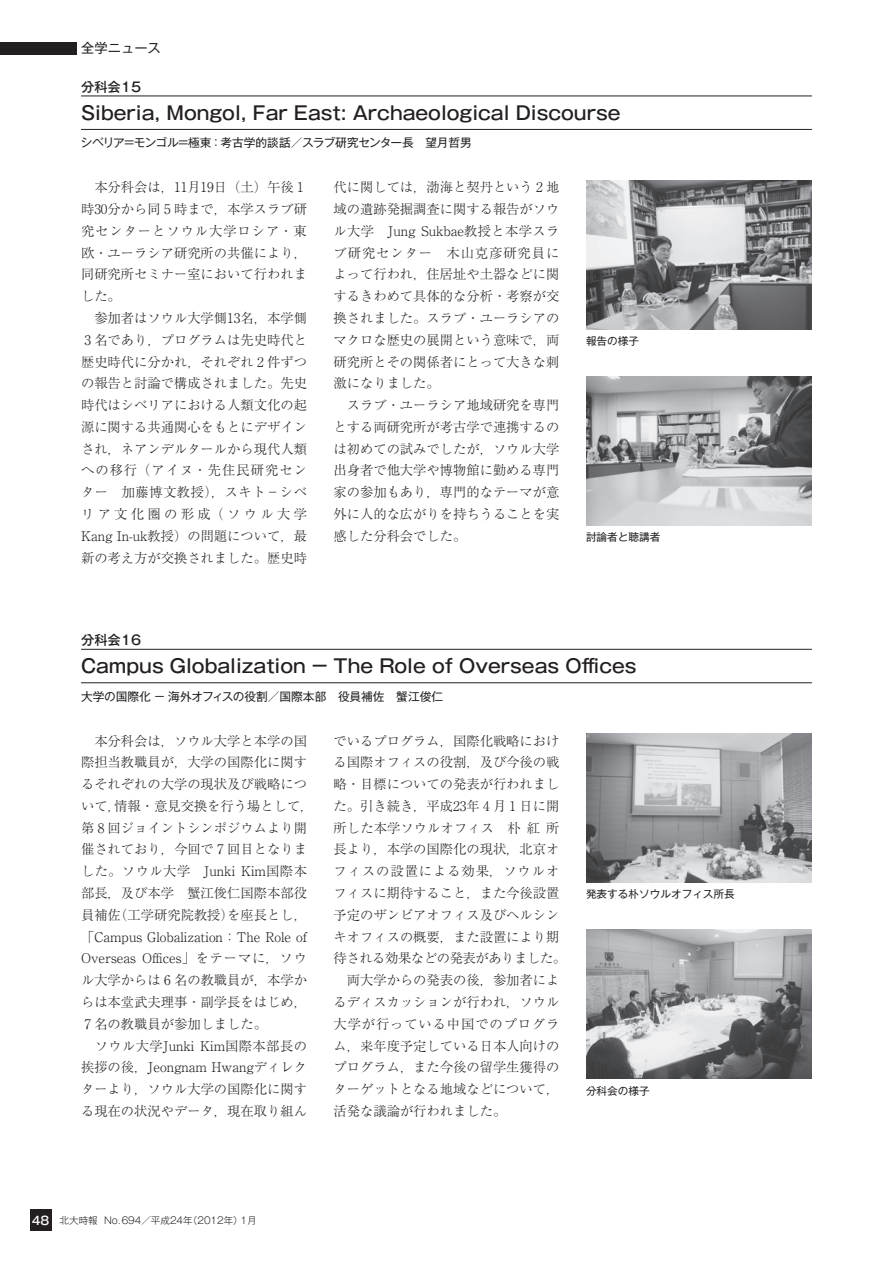
<style>
.page{position:relative;width:893px;height:1263px;background:#fff}
.page>*{position:absolute;margin:0;border:0;box-sizing:border-box;transform-origin:0 0}
.t1{font:500 18.6px "Gothic MB101 Pro";color:#231f20}
.t2{font:300 13.35px/21.8px "Ryumin Pro";color:#231f20}
.t3{font:500 13.35px "Gothic MB101 Pro";color:#231f20}
.t4{font:13.35px "Gothic MB101 Pro";color:#231f20}
.t5{font:11.7px "Gothic MB101 Pro";letter-spacing:-.01em;color:#231f20}
.t6{font:10.65px "Gothic MB101 Pro";color:#231f20}
.t7{font:300 9.6px "Gothic MB101 Pro";color:#231f20}
.s1{font-weight:500;font-size:11.7px;color:#fff}
</style>
<div class="page">
<hr style="left:81px;top:96px;width:731px;height:1px;background:#231f20">
<hr style="left:81px;top:129px;width:731px;height:1px;background:#231f20">
<hr style="left:81px;top:649px;width:731px;height:1px;background:#231f20">
<hr style="left:81px;top:682px;width:731px;height:1px;background:#231f20">
<img style="left:586px;top:180px;width:226px;height:149px">
<img style="left:586px;top:377px;width:226px;height:148px">
<img style="left:586px;top:734px;width:226px;height:149px">
<img style="left:586px;top:930px;width:226px;height:149px">
<div style="left:30px;top:1210px;width:21px;height:21px;background:#231f20"></div>
<div style="left:0;top:43px;width:77px;height:12px;background:#231f20"></div>
<p class="t4" style="left:81px;top:37px;width:81px">全学ニュース</p>
<p class="t3" style="left:81px;top:76px;width:62px">分科会15</p>
<h1 class="t1" style="left:81px;top:97px;width:541px">Siberia, Mongol, Far East: Archaeological Discourse</h1>
<p class="t5" style="left:80px;top:133px;width:393px">シベリア＝モンゴル＝極東：考古学的談話／スラブ研究センター長　望月哲男</p>
<p class="t2" style="left:81px;top:175px;width:241px">　本分科会は，11月19日（土）午後₁時30分から同₅時まで，本学スラブ研究センターとソウル大学ロシア・東欧・ユーラシア研究所の共催により，同研究所セミナー室において行われました。<br>　参加者はソウル大学側13名，本学側<br>₃名であり，プログラムは先史時代と歴史時代に分かれ，それぞれ₂件ずつの報告と討論で構成されました。先史時代はシベリアにおける人類文化の起源に関する共通関心をもとにデザインされ，ネアンデルタールから現代人類への移行（アイヌ・先住民研究センター　加藤博文教授），スキト－シベリア文化圏の形成（ソウル大学　<br>Kang In-uk教授）の問題について，最新の考え方が交換されました。歴史時</p>
<p class="t2" style="left:334px;top:175px;width:227px">代に関しては，渤海と契丹という₂地域の遺跡発掘調査に関する報告がソウル大学　Jung Sukbae教授と本学スラブ研究センター　木山克彦研究員によって行われ，住居址や土器などに関するきわめて具体的な分析・考察が交換されました。スラブ・ユーラシアのマクロな歴史の展開という意味で，両研究所とその関係者にとって大きな刺激になりました。<br>　スラブ・ユーラシア地域研究を専門とする両研究所が考古学で連携するのは初めての試みでしたが，ソウル大学出身者で他大学や博物館に勤める専門家の参加もあり，専門的なテーマが意外に人的な広がりを持ちうることを実感した分科会でした。</p>
<p class="t6" style="left:586px;top:332px;width:55px">報告の様子</p>
<p class="t6" style="left:586px;top:528px;width:76px">討論者と聴講者</p>
<p class="t3" style="left:81px;top:629px;width:62px">分科会16</p>
<h1 class="t1" style="left:81px;top:651px;width:557px">Campus Globalization － The Role of Overseas Offices</h1>
<p class="t5" style="left:81px;top:686px;width:363px">大学の国際化 － 海外オフィスの役割／国際本部　役員補佐　蟹江俊仁</p>
<p class="t2" style="left:81px;top:728px;width:234px">　本分科会は，ソウル大学と本学の国際担当教職員が，大学の国際化に関するそれぞれの大学の現状及び戦略について，情報・意見交換を行う場として，第₈回ジョイントシンポジウムより開催されており，今回で₇回目となりました。ソウル大学　Junki Kim国際本部長，及び本学　蟹江俊仁国際本部役員補佐（工学研究院教授）を座長とし，「Campus Globalization：The Role of<br>Overseas Offices」をテーマに，ソウル大学からは₆名の教職員が，本学からは本堂武夫理事・副学長をはじめ，<br>₇名の教職員が参加しました。<br>　ソウル大学Junki Kim国際本部長の挨拶の後，Jeongnam Hwangディレクターより，ソウル大学の国際化に関する現在の状況やデータ，現在取り組ん</p>
<p class="t2" style="left:334px;top:728px;width:234px">でいるプログラム，国際化戦略における国際オフィスの役割，及び今後の戦略・目標についての発表が行われました。引き続き，平成23年₄月₁日に開所した本学ソウルオフィス　朴紅所長より，本学の国際化の現状，北京オフィスの設置による効果，ソウルオフィスに期待すること，また今後設置予定のザンビアオフィス及びヘルシンキオフィスの概要，また設置により期待される効果などの発表がありました。　両大学からの発表の後，参加者によるディスカッションが行われ，ソウル大学が行っている中国でのプログラム，来年度予定している日本人向けのプログラム，また今後の留学生獲得のターゲットとなる地域などについて，活発な議論が行われました。</p>
<p class="t6" style="left:586px;top:885px;width:150px">発表する朴ソウルオフィス所長</p>
<p class="t6" style="left:586px;top:1082px;width:65px">分科会の様子</p>
<p class="t7" style="left:32px;top:1212px;width:226px"><span class="s1">48</span> 北大時報 No.694／平成24年（2012年）1月</p>
</div>
